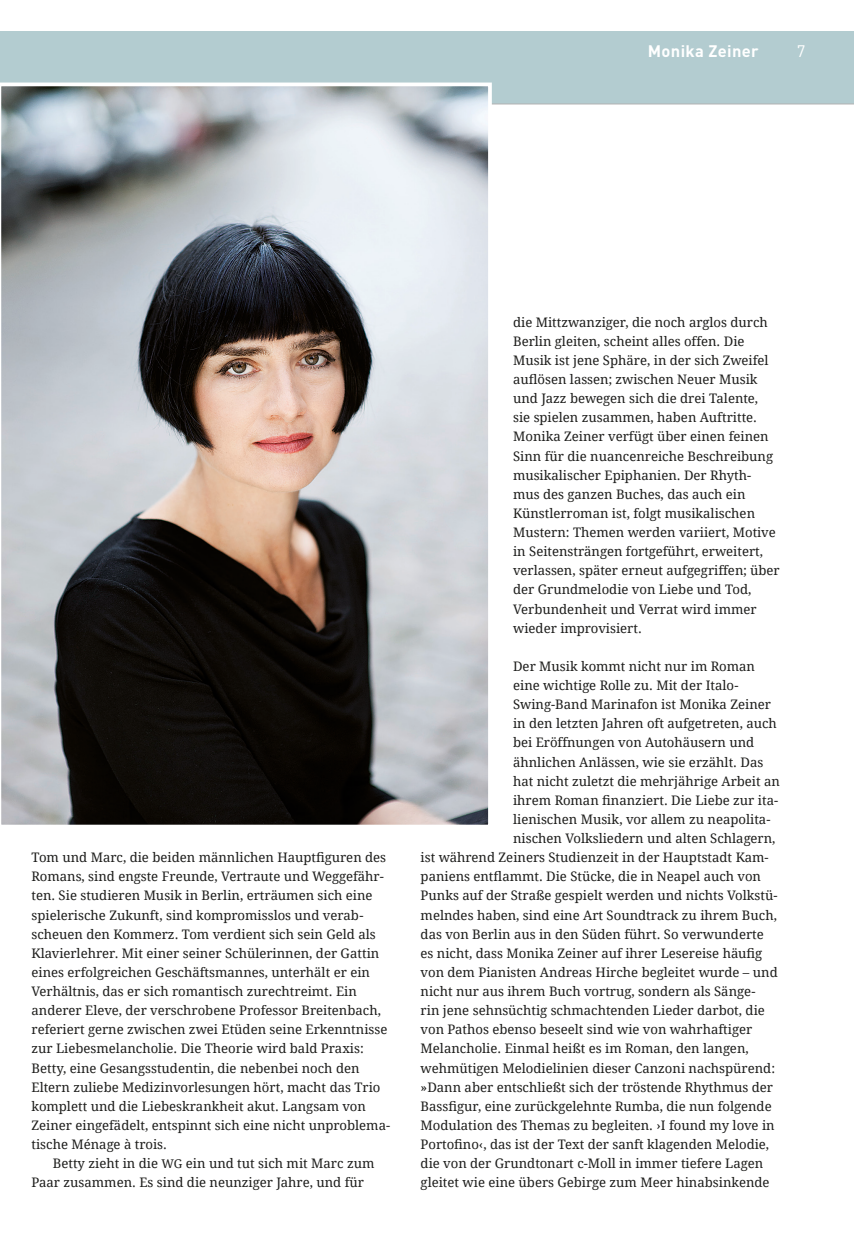
<style>
.page{position:relative;width:854px;height:1258px;background:#fff}
.page>*{position:absolute;margin:0;border:0;box-sizing:border-box;transform-origin:0 0}
.t1{font:700 16.5px "DINOT";letter-spacing:.02em;color:#fff}
.t2{font:16.5px "DINOT";color:#fff}
.t3{font:13.2px/19px "Droid Serif";color:#1d1d1b}
.s1{font-size:12px}
</style>
<div class="page">
<div style="left:0;top:32px;width:854px;height:72px;background:#b3ccd0"></div>
<hr style="left:0;top:104px;width:854px;height:1px;background:#b2b2b2">
<svg style="left:0;top:82px;width:494px;height:743px;background:#8f8e8e"></svg>
<p class="t1" style="left:648px;top:40px;width:112px">Monika Zeiner</p>
<p class="t2" style="left:797px;top:40px;width:10px">7</p>
<p class="t3" style="left:32px;top:848px;width:360px">Tom und Marc, die beiden männlichen Hauptfiguren des Romans, sind engste Freunde, Vertraute und Weggefähr&shy;ten. Sie studieren Musik in Berlin, erträumen sich eine spielerische Zukunft, sind kompromisslos und verab&shy;scheuen den Kommerz. Tom verdient sich sein Geld als Klavierlehrer. Mit einer seiner Schülerinnen, der Gattin eines erfolgreichen Geschäftsmannes, unterhält er ein Verhältnis, das er sich romantisch zurechtreimt. Ein anderer Eleve, der verschrobene Professor Breitenbach, referiert gerne zwischen zwei Etüden seine Erkenntnisse zur Liebesmelancholie. Die Theorie wird bald Praxis:<br>Betty, eine Gesangsstudentin, die nebenbei noch den Eltern zuliebe Medizinvorlesungen hört, macht das Trio komplett und die Liebeskrankheit akut. Langsam von Zeiner eingefädelt, entspinnt sich eine nicht unproblema&shy;tische Ménage à trois.</p>
<p class="t3" style="left:32px;top:1154px;width:344px;text-indent:21px">Betty zieht in die <span class="s1">WG</span> ein und tut sich mit Marc zum<br>Paar zusammen. Es sind die neunziger Jahre, und für</p>
<p class="t3" style="left:513px;top:312px;width:268px">die Mittzwanziger, die noch arglos durch Berlin gleiten, scheint alles offen. Die Musik ist jene Sphäre, in der sich Zweifel auflösen lassen; zwischen Neuer Musik und Jazz bewegen sich die drei Talente,<br>sie spielen zusammen, haben Auftritte.<br>Monika Zeiner verfügt über einen feinen Sinn für die nuancenreiche Beschreibung musikalischer Epiphanien. Der Rhyth&shy;mus des ganzen Buches, das auch ein Künstlerroman ist, folgt musikalischen Mustern: Themen werden variiert, Motive in Seitensträngen fortgeführt, erweitert, verlassen, später erneut aufgegriffen; über der Grundmelodie von Liebe und Tod, Verbundenheit und Verrat wird immer wieder improvisiert.</p>
<p class="t3" style="left:513px;top:657px;width:243px">Der Musik kommt nicht nur im Roman</p>
<p class="t3" style="left:513px;top:676px;width:227px">eine wichtige Rolle zu. Mit der Italo-</p>
<p class="t3" style="left:513px;top:695px;width:259px">Swing-Band Marinafon ist Monika Zeiner</p>
<p class="t3" style="left:513px;top:714px;width:265px">in den letzten Jahren oft aufgetreten, auch</p>
<p class="t3" style="left:513px;top:733px;width:243px">bei Eröffnungen von Autohäusern und</p>
<p class="t3" style="left:513px;top:752px;width:252px">ähnlichen Anlässen, wie sie erzählt. Das</p>
<p class="t3" style="left:513px;top:771px;width:268px">hat nicht zuletzt die mehrjährige Arbeit an</p>
<p class="t3" style="left:513px;top:791px;width:267px">ihrem Roman finanziert. Die Liebe zur ita-</p>
<p class="t3" style="left:513px;top:810px;width:259px">lienischen Musik, vor allem zu neapolita-</p>
<p class="t3" style="left:513px;top:829px;width:264px">nischen Volksliedern und alten Schlagern,</p>
<p class="t3" style="left:421px;top:848px;width:349px">ist während Zeiners Studienzeit in der Hauptstadt Kam-</p>
<p class="t3" style="left:421px;top:867px;width:342px">paniens entflammt. Die Stücke, die in Neapel auch von</p>
<p class="t3" style="left:421px;top:886px;width:358px">Punks auf der Straße gespielt werden und nichts Volkstü-</p>
<p class="t3" style="left:421px;top:905px;width:358px">melndes haben, sind eine Art Soundtrack zu ihrem Buch,</p>
<p class="t3" style="left:421px;top:924px;width:345px">das von Berlin aus in den Süden führt. So verwunderte</p>
<p class="t3" style="left:421px;top:944px;width:343px">es nicht, dass Monika Zeiner auf ihrer Lesereise häufig</p>
<p class="t3" style="left:421px;top:963px;width:359px">von dem Pianisten Andreas Hirche begleitet wurde – und</p>
<p class="t3" style="left:421px;top:982px;width:336px">nicht nur aus ihrem Buch vortrug, sondern als Sänge-</p>
<p class="t3" style="left:421px;top:1001px;width:346px">rin jene sehnsüchtig schmachtenden Lieder darbot, die</p>
<p class="t3" style="left:421px;top:1020px;width:333px">von Pathos ebenso beseelt sind wie von wahrhaftiger</p>
<p class="t3" style="left:421px;top:1039px;width:330px">Melancholie. Einmal heißt es im Roman, den langen,</p>
<p class="t3" style="left:421px;top:1058px;width:356px">wehmütigen Melodielinien dieser Canzoni nachspürend:</p>
<p class="t3" style="left:421px;top:1077px;width:354px">»Dann aber entschließt sich der tröstende Rhythmus der</p>
<p class="t3" style="left:421px;top:1096px;width:353px">Bassfigur, eine zurückgelehnte Rumba, die nun folgende</p>
<p class="t3" style="left:421px;top:1116px;width:356px">Modulation des Themas zu begleiten. ›I found my love in</p>
<p class="t3" style="left:421px;top:1135px;width:350px">Portofino‹, das ist der Text der sanft klagenden Melodie,</p>
<p class="t3" style="left:421px;top:1154px;width:344px">die von der Grundtonart c-Moll in immer tiefere Lagen</p>
<p class="t3" style="left:421px;top:1173px;width:350px">gleitet wie eine übers Gebirge zum Meer hinabsinkende</p>
</div>
